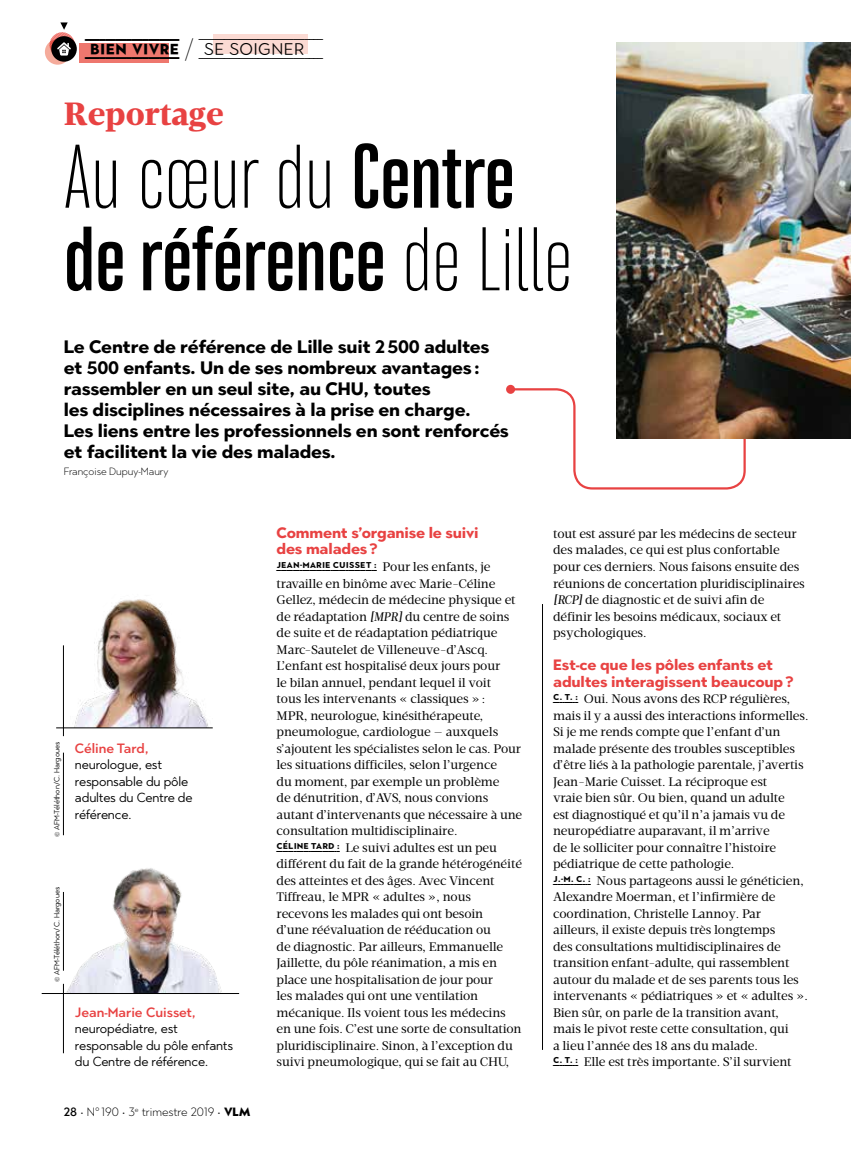
<style>
.page{position:relative;width:851px;height:1149px;background:#fff}
.page>*{position:absolute;margin:0;border:0;box-sizing:border-box;transform-origin:0 0}
.t1{font:700 79.5px/82.5px "Bw Stretch";color:#000}
.t2{font:900 33px "Velino Text";color:#e84242}
.t3{font:28.5px "Town 70 Accent Bold 2";letter-spacing:-.01em;color:#000}
.t4{font:700 18px/21px "Town 80 Text";letter-spacing:-.01em;color:#000}
.t5{font:700 15px/16.5px "Town 80 Text";letter-spacing:-.01em;color:#e84242}
.t6{font:500 13.5px "Town 80 Text";color:#e84242}
.t7{font:13.2px/16.5px "Town 80 Text";letter-spacing:-.01em;color:#000}
.t8{font:12.75px/16.5px "Velino Text";letter-spacing:-.01em;color:#000}
.t9{font:12.75px "Town 70 Accent Bold 1";letter-spacing:-.005em;color:#000}
.t10{font:300 12px "Town 80 Text";color:#000}
.t11{font:300 10.5px "Town 80 Text";color:#000}
.t12{font:7.5px "Town 80 Text";color:#000}
.s1{font-family:"Town 80 Text";font-weight:100}
.s2{font-family:"Town 70 Accent Light 2"}
.s3{font-weight:300}
.s4{font-weight:500}
.s5{font-weight:400}
.s6{font-family:"Town 50 Chic";font-weight:900}
.s7{font-family:"Velino Text"}
.s8{font-style:italic}
.s9{font-family:"Town 70 Accent Bold 1"}
</style>
<div class="page">
<div style="left:45px;top:39px;width:25px;height:26px;background:#f5ab9b;border-radius:50%"></div>
<svg style="left:51px;top:36px;width:26px;height:26px"></svg>
<div style="left:80px;top:43px;width:89px;height:20px;background:#ee776e"></div>
<div style="left:213px;top:34px;width:94px;height:19px;background:#fbdad3"></div>
<svg style="left:49px;top:22px;width:26px;height:36px"></svg>
<img style="left:74px;top:599px;width:134px;height:128px">
<hr style="left:63px;top:752px;width:1px;height:83px;background:#000">
<hr style="left:63px;top:645px;width:1px;height:91px;background:#000">
<hr style="left:56px;top:727px;width:157px;height:1px;background:#000">
<img style="left:66px;top:868px;width:156px;height:124px">
<hr style="left:42px;top:992px;width:197px;height:1px;background:#000">
<hr style="left:63px;top:891px;width:1px;height:79px;background:#000">
<hr style="left:63px;top:983px;width:1px;height:69px;background:#000">
<svg style="left:510px;top:90px;width:236px;height:960px"></svg>
<div style="left:506px;top:385px;width:9px;height:9px;background:#e84242;border-radius:50%"></div>
<img style="left:617px;top:43px;width:233px;height:396px">
<h3 class="t3" style="left:90px;top:33px;width:216px">BIEN VIVRE <span class="s1">/</span> <span class="s2">SE SOIGNER</span></h3>
<h2 class="t2" style="left:64px;top:93px;width:162px">Reportage</h2>
<h1 class="t1" style="left:64px;top:136px;width:510px"><span class="s3">Au cœur du</span> Centre de référence <span class="s3">de Lille</span></h1>
<p class="t4" style="left:64px;top:336px;width:446px">Le Centre de référence de Lille suit 2 500 adultes et 500 enfants. Un de ses nombreux avantages : rassembler en un seul site, au CHU, toutes<br>les disciplines nécessaires à la prise en charge.<br>Les liens entre les professionnels en sont renforcés et facilitent la vie des malades.</p>
<p class="t11" style="left:64px;top:464px;width:106px">Françoise Dupuy-Maury</p>
<p class="t12" style="left:52px;top:837px;width:97px;rotate:-90deg">© AFM-Téléthon/C. Hargoues</p>
<p class="t6" style="left:75px;top:739px;width:75px">Céline Tard,</p>
<p class="t7" style="left:75px;top:756px;width:119px">neurologue, est responsable du pôle adultes du Centre de référence.</p>
<p class="t12" style="left:52px;top:982px;width:97px;rotate:-90deg">© AFM-Téléthon/C. Hargoues</p>
<p class="t6" style="left:75px;top:1003px;width:122px">Jean-Marie Cuisset,</p>
<p class="t7" style="left:75px;top:1020px;width:160px">neuropédiatre, est responsable du pôle enfants du Centre de référence.</p>
<p class="t10" style="left:64px;top:1103px;width:188px"><span class="s4">28</span> <span class="s5">•</span> N°190 <span class="s5">•</span> 3<sup>e</sup> trimestre 2019 <span class="s5">•</span> <span class="s6">VLM</span></p>
<p class="t5" style="left:276px;top:524px;width:203px">Comment s’organise le suivi des malades ?</p>
<p class="t9" style="left:276px;top:559px;width:215px">JEAN-MARIE CUISSET : <span class="s7">Pour les enfants, je</span></p>
<p class="t8" style="left:276px;top:575px;width:247px">travaille en binôme avec Marie-Céline Gellez, médecin de médecine physique et de réadaptation <span class="s8">[MPR]</span> du centre de soins de suite et de réadaptation pédiatrique Marc-Sautelet de Villeneuve-d’Ascq.<br>L’enfant est hospitalisé deux jours pour<br>le bilan annuel, pendant lequel il voit<br>tous les intervenants « classiques » :<br>MPR, neurologue, kinésithérapeute, pneumologue, cardiologue — auxquels s’ajoutent les spécialistes selon le cas. Pour les situations difficiles, selon l’urgence<br>du moment, par exemple un problème<br>de dénutrition, d’AVS, nous convions autant d’intervenants que nécessaire à une consultation multidisciplinaire.<br><span class="s9">CELINE TARD :</span> Le suivi adultes est un peu différent du fait de la grande hétérogénéité des atteintes et des âges. Avec Vincent Tiffreau, le MPR « adultes », nous recevons les malades qui ont besoin<br>d’une réévaluation de rééducation ou<br>de diagnostic. Par ailleurs, Emmanuelle Jaillette, du pôle réanimation, a mis en place une hospitalisation de jour pour<br>les malades qui ont une ventilation mécanique. Ils voient tous les médecins en une fois. C’est une sorte de consultation pluridisciplinaire. Sinon, à l’exception du suivi pneumologique, qui se fait au CHU,</p>
<p class="t8" style="left:553px;top:525px;width:253px">tout est assuré par les médecins de secteur des malades, ce qui est plus confortable pour ces derniers. Nous faisons ensuite des réunions de concertation pluridisciplinaires <span class="s8">[RCP]</span> de diagnostic et de suivi afin de définir les besoins médicaux, sociaux et psychologiques.</p>
<p class="t5" style="left:553px;top:656px;width:242px">Est-ce que les pôles enfants et adultes interagissent beaucoup ?</p>
<p class="t8" style="left:553px;top:690px;width:257px"><span class="s9">C. T. :</span> Oui. Nous avons des RCP régulières, mais il y a aussi des interactions informelles.<br>Si je me rends compte que l’enfant d’un malade présente des troubles susceptibles d’être liés à la pathologie parentale, j’avertis Jean-Marie Cuisset. La réciproque est<br>vraie bien sûr. Ou bien, quand un adulte<br>est diagnostiqué et qu’il n’a jamais vu de neuropédiatre auparavant, il m’arrive<br>de le solliciter pour connaître l’histoire pédiatrique de cette pathologie.<br><span class="s9">J.-M. C. :</span> Nous partageons aussi le généticien, Alexandre Moerman, et l’infirmière de coordination, Christelle Lannoy. Par ailleurs, il existe depuis très longtemps<br>des consultations multidisciplinaires de transition enfant-adulte, qui rassemblent autour du malade et de ses parents tous les intervenants « pédiatriques » et « adultes ».<br>Bien sûr, on parle de la transition avant, mais le pivot reste cette consultation, qui<br>a lieu l’année des 18 ans du malade.<br><span class="s9">C. T. :</span> Elle est très importante. S’il survient</p>
</div>
